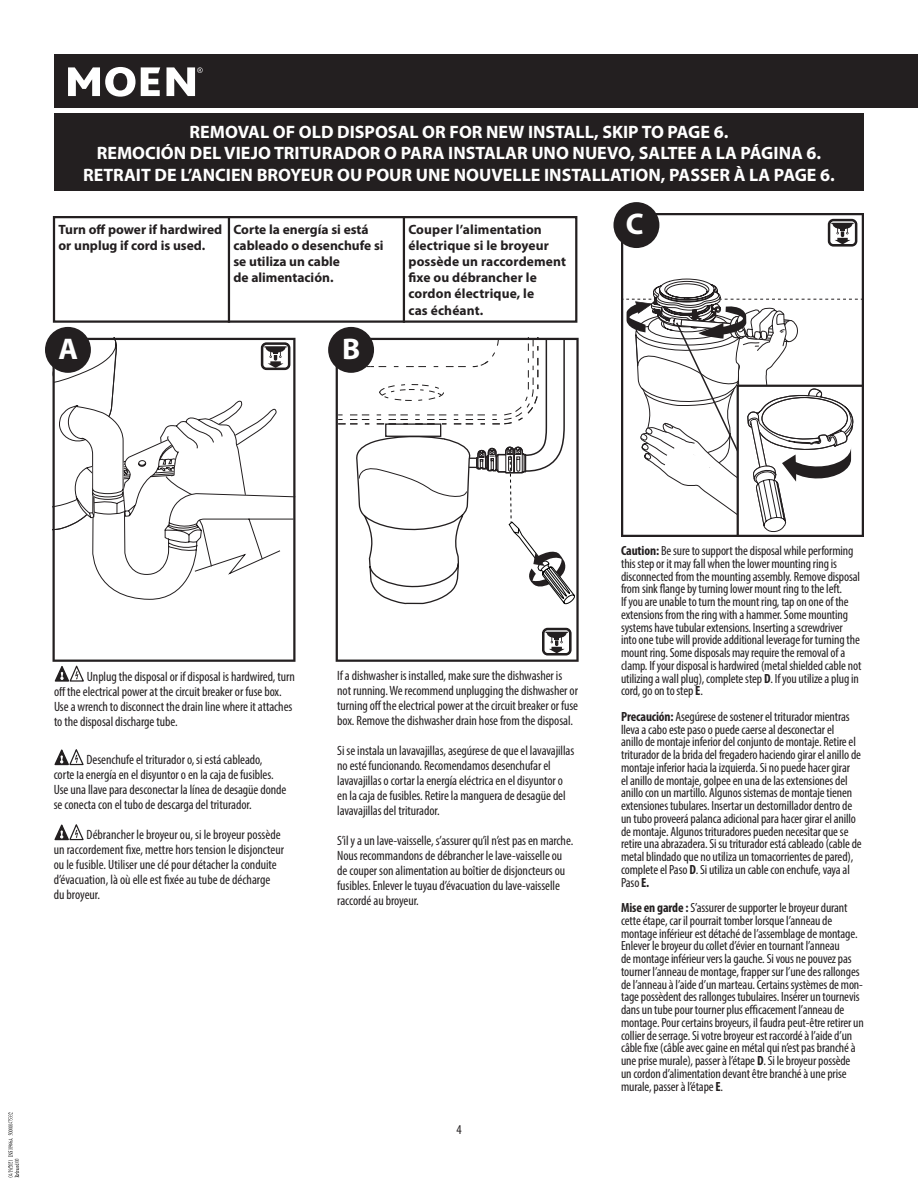
<style>
.page{position:relative;width:918px;height:1188px;background:#fff}
.page>*{position:absolute;margin:0;border:0;box-sizing:border-box;transform-origin:0 0}
.t1{font:700 30px "Myriad Pro";color:#fff}
.t2{font:700 18px "Myriad Pro";color:#fff}
.t3{font:condensed 13.5px/15px "Myriad Pro";letter-spacing:-.005em;color:#231f20}
.t4{font:700 13.5px/16.2px "Myriad Pro";color:#231f20}
.t5{font:condensed 13.35px/12.8px "Myriad Pro";letter-spacing:-.01em;color:#231f20}
.s1{font-weight:700}
</style>
<div class="page">
<div style="left:54px;top:54px;width:864px;height:54px;background:#231f20"></div>
<svg style="left:68px;top:67px;width:92px;height:30px"></svg>
<svg style="left:167px;top:67px;width:36px;height:29px"></svg>
<div style="left:54px;top:113px;width:810px;height:78px;background:#231f20"></div>
<svg style="left:53px;top:338px;width:243px;height:324px"></svg>
<div style="left:45px;top:327px;width:46px;height:46px;background:#231f20;border-radius:50%"></div>
<svg style="left:53px;top:338px;width:238px;height:193px"></svg>
<svg style="left:336px;top:338px;width:243px;height:324px"></svg>
<div style="left:328px;top:327px;width:46px;height:46px;background:#231f20;border-radius:50%"></div>
<svg style="left:541px;top:627px;width:31px;height:29px"></svg>
<svg style="left:621px;top:213px;width:243px;height:324px"></svg>
<div style="left:613px;top:202px;width:46px;height:46px;background:#231f20;border-radius:50%"></div>
<svg style="left:827px;top:218px;width:31px;height:29px"></svg>
<svg style="left:54px;top:665px;width:30px;height:17px"></svg>
<svg style="left:54px;top:749px;width:30px;height:17px"></svg>
<svg style="left:54px;top:824px;width:30px;height:17px"></svg>
<div style="left:53px;top:216px;width:524px;height:107px;border:2px solid #231f20"></div>
<hr style="left:228px;top:216px;width:2px;height:107px;background:#231f20">
<hr style="left:403px;top:216px;width:2px;height:107px;background:#231f20">
<svg style="left:8px;top:1112px;width:11px;height:65px"></svg>
<p class="t2" style="left:190px;top:120px;width:540px">REMOVAL OF OLD DISPOSAL OR FOR NEW INSTALL, SKIP TO PAGE 6.</p>
<p class="t2" style="left:97px;top:141px;width:726px">REMOCIÓN DEL VIEJO TRITURADOR O PARA INSTALAR UNO NUEVO, SALTEE A LA PÁGINA 6.</p>
<p class="t2" style="left:83px;top:163px;width:753px">RETRAIT DE L’ANCIEN BROYEUR OU POUR UNE NOUVELLE INSTALLATION, PASSER À LA PAGE 6.</p>
<p class="t4" style="left:58px;top:221px;width:165px">Turn off power if hardwired or unplug if cord is used.</p>
<p class="t4" style="left:233px;top:221px;width:152px">Corte la energía si está cableado o desenchufe si se utiliza un cable<br>de alimentación.</p>
<p class="t4" style="left:408px;top:221px;width:159px">Couper l’alimentation électrique si le broyeur possède un raccordement fixe ou débrancher le cordon électrique, le<br>cas échéant.</p>
<p class="t1" style="left:58px;top:329px;width:21px">A</p>
<p class="t1" style="left:342px;top:329px;width:20px">B</p>
<p class="t1" style="left:626px;top:205px;width:19px">C</p>
<p class="t3" style="left:54px;top:669px;width:242px;text-indent:33px">Unplug the disposal or if disposal is hardwired, turn off the electrical power at the circuit breaker or fuse box.<br>Use a wrench to disconnect the drain line where it attaches to the disposal discharge tube.</p>
<p class="t3" style="left:87px;top:752px;width:177px">Desenchufe el triturador o, si está cableado,</p>
<p class="t3" style="left:54px;top:767px;width:221px">corte la energía en el disyuntor o en la caja de fusibles.</p>
<p class="t3" style="left:54px;top:782px;width:234px">Use una llave para desconectar la línea de desagüe donde se conecta con el tubo de descarga del triturador.</p>
<p class="t3" style="left:54px;top:827px;width:232px;text-indent:33px">Débrancher le broyeur ou, si le broyeur possède un raccordement fixe, mettre hors tension le disjoncteur ou le fusible. Utiliser une clé pour détacher la conduite d’évacuation, là où elle est fixée au tube de décharge</p>
<p class="t3" style="left:54px;top:887px;width:48px">du broyeur.</p>
<p class="t3" style="left:337px;top:668px;width:242px">If a dishwasher is installed, make sure the dishwasher is not running. We recommend unplugging the dishwasher or turning off the electrical power at the circuit breaker or fuse box. Remove the dishwasher drain hose from the disposal.</p>
<p class="t3" style="left:337px;top:743px;width:239px">Si se instala un lavavajillas, asegúrese de que el lavavajillas no esté funcionando. Recomendamos desenchufar el lavavajillas o cortar la energía eléctrica en el disyuntor o en la caja de fusibles. Retire la manguera de desagüe del lavavajillas del triturador.</p>
<p class="t3" style="left:337px;top:833px;width:238px">S’il y a un lave-vaisselle, s’assurer qu’il n’est pas en marche.<br>Nous recommandons de débrancher le lave-vaisselle ou de couper son alimentation au boîtier de disjoncteurs ou fusibles. Enlever le tuyau d’évacuation du lave-vaisselle raccordé au broyeur.</p>
<p class="t3" style="left:456px;top:1122px;width:7px">4</p>
<p class="t5" style="left:621px;top:544px;width:242px"><span class="s1">Caution:</span> Be sure to support the disposal while performing this step or it may fall when the lower mounting ring is disconnected from the mounting assembly. Remove disposal from sink flange by turning lower mount ring to the left.<br>If you are unable to turn the mount ring, tap on one of the extensions from the ring with a hammer. Some mounting systems have tubular extensions. Inserting a screwdriver into one tube will provide additional leverage for turning the mount ring. Some disposals may require the removal of a clamp. If your disposal is hardwired (metal shielded cable not utilizing a wall plug), complete step <span class="s1">D</span>. If you utilize a plug in cord, go on to step <span class="s1">E</span>.</p>
<p class="t5" style="left:621px;top:710px;width:242px"><span class="s1">Precaución:</span> Asegúrese de sostener el triturador mientras lleva a cabo este paso o puede caerse al desconectar el<br>anillo de montaje inferior del conjunto de montaje. Retire el triturador de la brida del fregadero haciendo girar el anillo de montaje inferior hacia la izquierda. Si no puede hacer girar<br>el anillo de montaje, golpee en una de las extensiones del anillo con un martillo. Algunos sistemas de montaje tienen extensiones tubulares. Insertar un destornillador dentro de un tubo proveerá palanca adicional para hacer girar el anillo de montaje. Algunos trituradores pueden necesitar que se retire una abrazadera. Si su triturador está cableado (cable de metal blindado que no utiliza un tomacorrientes de pared), complete el Paso <span class="s1">D</span>. Si utiliza un cable con enchufe, vaya al Paso <span class="s1">E.</span></p>
<p class="t5" style="left:621px;top:901px;width:244px"><span class="s1">Mise en garde :</span> S’assurer de supporter le broyeur durant cette étape, car il pourrait tomber lorsque l’anneau de montage inférieur est détaché de l’assemblage de montage.<br>Enlever le broyeur du collet d’évier en tournant l’anneau<br>de montage inférieur vers la gauche. Si vous ne pouvez pas tourner l’anneau de montage, frapper sur l’une des rallonges de l’anneau à l’aide d’un marteau. Certains systèmes de mon&shy;tage possèdent des rallonges tubulaires. Insérer un tournevis dans un tube pour tourner plus efficacement l’anneau de montage. Pour certains broyeurs, il faudra peut-être retirer un collier de serrage. Si votre broyeur est raccordé à l’aide d’un câble fixe (câble avec gaine en métal qui n’est pas branché à une prise murale), passer à l’étape <span class="s1">D</span>. Si le broyeur possède un cordon d’alimentation devant être branché à une prise murale, passer à l’étape <span class="s1">E</span>.</p>
</div>
